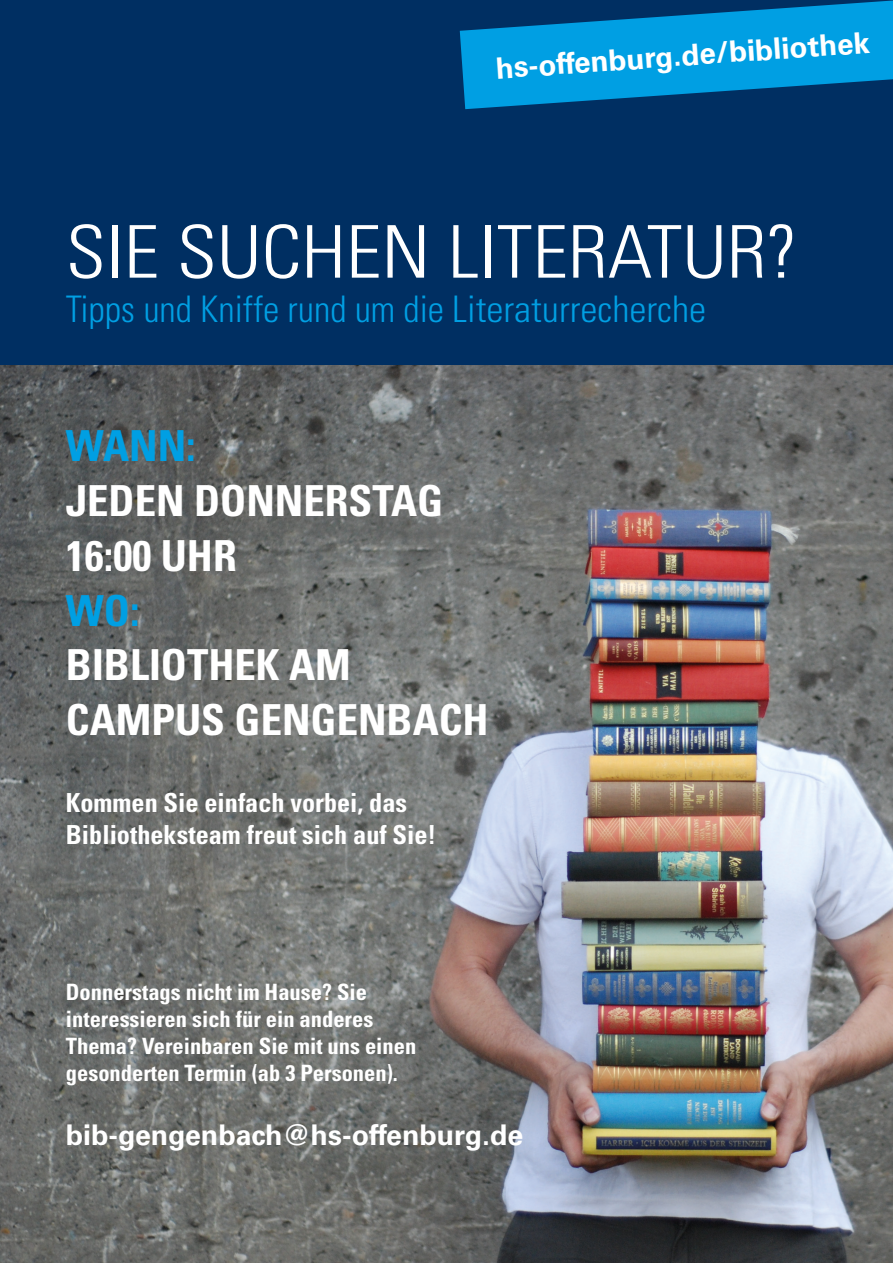
<style>
.page{position:relative;width:893px;height:1263px;background:#fff}
.page>*{position:absolute;margin:0;border:0;box-sizing:border-box;transform-origin:0 0}
.t1{font:300 condensed 72.68px "Univers";color:#fff;scale:1.1 1}
.t2{font:700 condensed 42.75px "Univers";color:#fff}
.t3{font:700 condensed 42.75px "Univers";color:#009fe3}
.t4{font:300 condensed 36.6px "Univers";color:#009fe3}
.Fließtext_grau{font:700 29.55px "Univers";color:#fff}
.Fließtext_grau-2{font:700 28.5px "Univers";color:#fff}
.t5{font:700 condensed 26.25px/31.5px "Univers";color:#fff}
.t6{font:700 condensed 22.5px/27px "Univers";color:#fff}
</style>
<div class="page">
<img style="left:0;top:365px;width:893px;height:898px">
<div style="left:0;top:0;width:893px;height:365px;background:#002f62"></div>
<svg style="left:460px;top:1px;width:433px;height:108px;fill:#009fe3"></svg>
<p class="Fließtext_grau" style="left:494px;top:51px;width:377px;rotate:-4deg">hs-offenburg.de/bibliothek</p>
<p class="t1" style="left:66px;top:208px;width:667px">SIE SUCHEN LITERATUR?</p>
<p class="t4" style="left:66px;top:287px;width:642px">Tipps und Kniffe rund um die Literaturrecherche</p>
<p class="t3" style="left:66px;top:420px;width:131px">WANN:</p>
<p class="t2" style="left:66px;top:475px;width:379px">JEDEN DONNERSTAG</p>
<p class="t2" style="left:66px;top:529px;width:172px">16:00 UHR</p>
<p class="t3" style="left:66px;top:584px;width:75px">WO:</p>
<p class="t2" style="left:66px;top:639px;width:286px">BIBLIOTHEK AM</p>
<p class="t2" style="left:66px;top:694px;width:424px">CAMPUS GENGENBACH</p>
<p class="t5" style="left:66px;top:787px;width:372px">Kommen Sie einfach vorbei, das<br>Bibliotheksteam freut sich auf Sie!</p>
<p class="t6" style="left:66px;top:979px;width:352px">Donnerstags nicht im Hause? Sie interessieren sich für ein anderes Thema? Vereinbaren Sie mit uns einen gesonderten Termin (ab 3 Personen).</p>
<p class="Fließtext_grau-2" style="left:66px;top:1118px;width:459px">bib-gengenbach@hs-offenburg.de</p>
</div>
